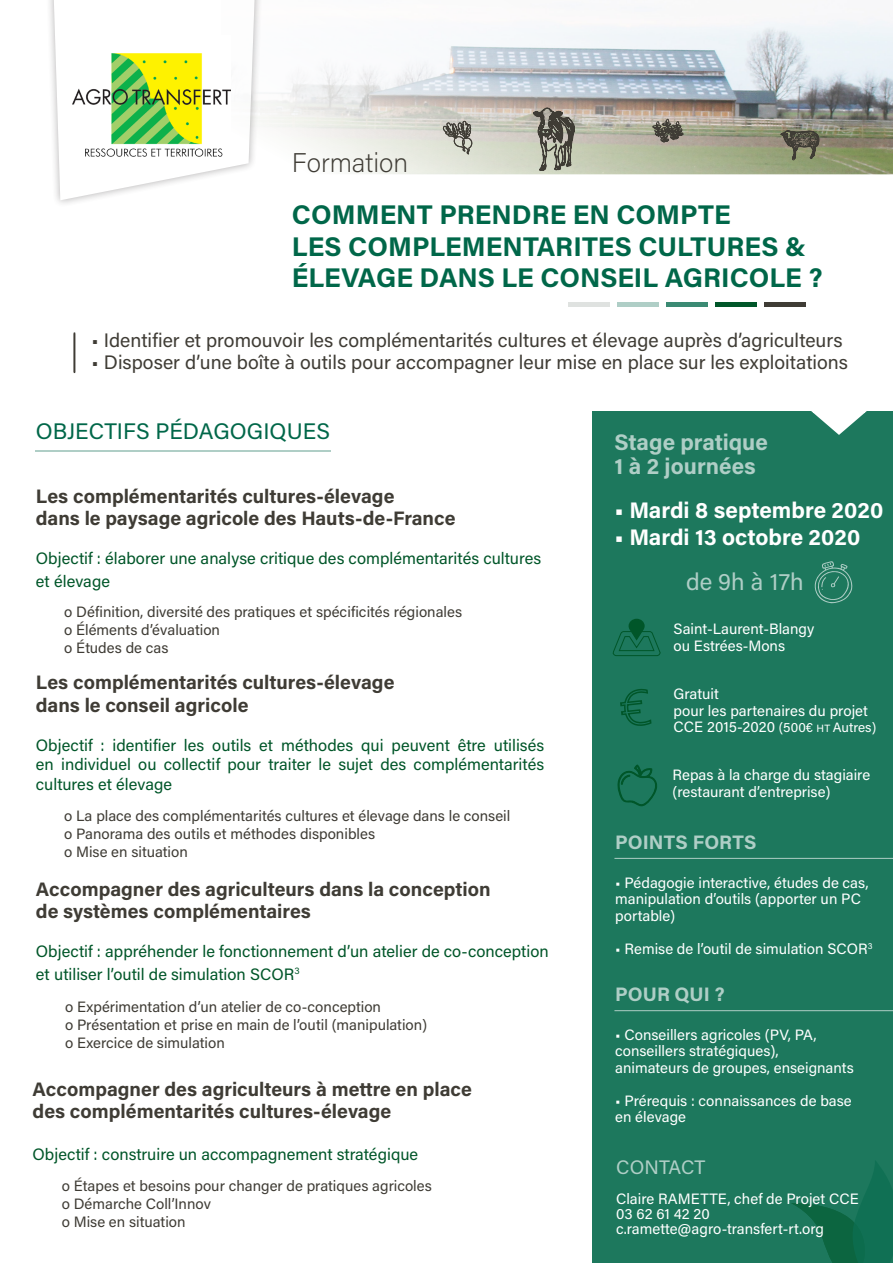
<style>
.page{position:relative;width:893px;height:1263px;background:#fff}
.page>*{position:absolute;margin:0;border:0;box-sizing:border-box;transform-origin:0 0}
.t1{font:27px "Acumin Variable Concept";letter-spacing:.035em;color:#006749}
.t2{font:27px "Acumin Variable Concept";color:#3f3c35}
.t3{font:24px "Acumin Variable Concept";letter-spacing:.02em;color:#afcec6}
.t4{font:22.5px "Acumin Variable Concept";letter-spacing:.055em;color:#fff}
.t5{font:22.5px "Acumin Variable Concept";letter-spacing:.05em;color:#afcec6}
.t6{font:22.5px "Acumin Variable Concept";letter-spacing:.015em;color:#006749}
.t7{font:19.5px "Acumin Variable Concept";letter-spacing:.045em;color:#3f3c35}
.t8{font:19.5px "Acumin Variable Concept";letter-spacing:.02em;color:#3f3c35}
.t9{font:19.5px "Acumin Variable Concept";letter-spacing:.025em;color:#afcec6}
.t10{font:19.5px "Acumin Variable Concept";letter-spacing:.045em;color:#afcec6}
.t11{font:16.5px/19.5px "Acumin Variable Concept";letter-spacing:.02em;color:#005629;text-align:justify}
.t12{font:15px/16.5px "Acumin Variable Concept";letter-spacing:.02em;color:#fff}
.t13{font:15px "Acumin Variable Concept";letter-spacing:.02em;color:#3f3c35}
.s1{font-size:13.5px}
.s2{font-size:10.5px}
</style>
<div class="page">
<div style="left:592px;top:412px;width:301px;height:851px;background:#1d785d"></div>
<svg style="left:805px;top:411px;width:68px;height:24px"></svg>
<svg style="left:814px;top:561px;width:39px;height:42px"></svg>
<img style="left:267px;top:7px;width:626px;height:167px">
<hr style="left:74px;top:333px;width:1px;height:39px;background:#3f3c35">
<svg style="left:49px;top:0;width:210px;height:200px"></svg>
<div style="left:568px;top:302px;width:41px;height:5px;background:#dfe2e0"></div>
<div style="left:617px;top:302px;width:41px;height:5px;background:#afcec6"></div>
<div style="left:666px;top:302px;width:41px;height:5px;background:#3b8a73"></div>
<div style="left:715px;top:302px;width:41px;height:5px;background:#005629"></div>
<div style="left:764px;top:302px;width:41px;height:5px;background:#3f3c35"></div>
<hr style="left:35px;top:450px;width:296px;height:2px;background:#afcec6">
<svg style="left:791px;top:1161px;width:102px;height:102px"></svg>
<img style="left:73px;top:36px;width:158px;height:126px">
<svg style="left:612px;top:619px;width:49px;height:37px"></svg>
<svg style="left:617px;top:764px;width:40px;height:43px"></svg>
<hr style="left:614px;top:858px;width:279px;height:1px;background:#afcec6">
<hr style="left:614px;top:1010px;width:279px;height:1px;background:#afcec6">
<svg style="left:653px;top:119px;width:30px;height:23px"></svg>
<svg style="left:781px;top:131px;width:38px;height:29px"></svg>
<svg style="left:443px;top:121px;width:29px;height:33px"></svg>
<svg style="left:533px;top:108px;width:41px;height:62px;background:#878579"></svg>
<p class="t2" style="left:292px;top:144px;width:118px">Formation</p>
<p class="t1" style="left:292px;top:196px;width:439px">COMMENT PRENDRE EN COMPTE</p>
<p class="t1" style="left:292px;top:228px;width:514px">LES COMPLEMENTARITES CULTURES &amp;</p>
<p class="t1" style="left:292px;top:259px;width:531px">ÉLEVAGE DANS LE CONSEIL AGRICOLE ?</p>
<p class="t8" style="left:92px;top:326px;width:752px">• Identifier et promouvoir les complémentarités cultures et élevage auprès d’agriculteurs</p>
<p class="t8" style="left:92px;top:349px;width:757px">• Disposer d’une boîte à outils pour accompagner leur mise en place sur les exploitations</p>
<p class="t6" style="left:36px;top:415px;width:295px">OBJECTIFS PÉDAGOGIQUES</p>
<p class="t7" style="left:36px;top:482px;width:359px">Les complémentarités cultures-élevage</p>
<p class="t7" style="left:36px;top:505px;width:420px">dans le paysage agricole des Hauts-de-France</p>
<p class="t11" style="left:36px;top:548px;width:506px">Objectif : élaborer une analyse critique des complémentarités cultures</p>
<p class="t11" style="left:36px;top:570px;width:75px">et élevage</p>
<p class="t13" style="left:64px;top:602px;width:399px">o Définition, diversité des pratiques et spécificités régionales</p>
<p class="t13" style="left:64px;top:620px;width:157px">o Éléments d’évaluation</p>
<p class="t13" style="left:64px;top:638px;width:105px">o Études de cas</p>
<p class="t7" style="left:36px;top:669px;width:359px">Les complémentarités cultures-élevage</p>
<p class="t7" style="left:36px;top:692px;width:213px">dans le conseil agricole</p>
<p class="t11" style="left:36px;top:735px;width:509px">Objectif : identifier les outils et méthodes qui peuvent être utilisés en individuel ou collectif pour traiter le sujet des complémentarités cultures et élevage</p>
<p class="t13" style="left:64px;top:805px;width:447px">o La place des complémentarités cultures et élevage dans le conseil</p>
<p class="t13" style="left:64px;top:823px;width:312px">o Panorama des outils et méthodes disponibles</p>
<p class="t13" style="left:64px;top:841px;width:125px">o Mise en situation</p>
<p class="t7" style="left:36px;top:875px;width:455px">Accompagner des agriculteurs dans la conception</p>
<p class="t7" style="left:36px;top:898px;width:275px">de systèmes complémentaires</p>
<p class="t11" style="left:36px;top:941px;width:514px">Objectif : appréhender le fonctionnement d’un atelier de co-conception</p>
<p class="t11" style="left:36px;top:963px;width:265px">et utiliser l’outil de simulation SCOR<sup>3</sup></p>
<p class="t13" style="left:65px;top:996px;width:317px">o Expérimentation d’un atelier de co-conception</p>
<p class="t13" style="left:65px;top:1014px;width:363px">o Présentation et prise en main de l’outil (manipulation)</p>
<p class="t13" style="left:65px;top:1032px;width:161px">o Exercice de simulation</p>
<p class="t7" style="left:33px;top:1075px;width:440px">Accompagner des agriculteurs à mettre en place</p>
<p class="t7" style="left:33px;top:1098px;width:359px">des complémentarités cultures-élevage</p>
<p class="t11" style="left:33px;top:1144px;width:387px">Objectif : construire un accompagnement stratégique</p>
<p class="t13" style="left:62px;top:1175px;width:371px">o Étapes et besoins pour changer de pratiques agricoles</p>
<p class="t13" style="left:62px;top:1193px;width:150px">o Démarche Coll’Innov</p>
<p class="t13" style="left:62px;top:1211px;width:125px">o Mise en situation</p>
<p class="t5" style="left:614px;top:427px;width:154px">Stage pratique</p>
<p class="t5" style="left:614px;top:451px;width:141px">1 à 2 journées</p>
<p class="t4" style="left:614px;top:495px;width:269px">• Mardi 8 septembre 2020</p>
<p class="t4" style="left:614px;top:522px;width:246px">• Mardi 13 octobre 2020</p>
<p class="t3" style="left:686px;top:565px;width:119px">de 9h à 17h</p>
<p class="t12" style="left:674px;top:620px;width:142px">Saint-Laurent-Blangy</p>
<p class="t12" style="left:674px;top:636px;width:113px">ou Estrées-Mons</p>
<p class="t12" style="left:674px;top:685px;width:46px">Gratuit</p>
<p class="t12" style="left:674px;top:702px;width:204px">pour les partenaires du projet<br>CCE 2015-2020 <span class="s1">(500€</span> <span class="s2">HT</span> <span class="s1">Autres)</span></p>
<p class="t12" style="left:673px;top:766px;width:199px">Repas à la charge du stagiaire (restaurant d’entreprise)</p>
<p class="t10" style="left:615px;top:828px;width:142px">POINTS FORTS</p>
<p class="t12" style="left:615px;top:873px;width:254px">• Pédagogie interactive, études de cas, manipulation d’outils (apporter un PC portable)</p>
<p class="t12" style="left:615px;top:939px;width:259px">• Remise de l’outil de simulation SCOR<sup>3</sup></p>
<p class="t9" style="left:615px;top:981px;width:110px">POUR QUI ?</p>
<p class="t12" style="left:615px;top:1026px;width:202px">• Conseillers agricoles (PV, PA,</p>
<p class="t12" style="left:615px;top:1042px;width:164px">conseillers stratégiques),</p>
<p class="t12" style="left:615px;top:1059px;width:240px">animateurs de groupes, enseignants</p>
<p class="t12" style="left:615px;top:1092px;width:238px">• Prérequis : connaissances de base</p>
<p class="t12" style="left:615px;top:1108px;width:72px">en élevage</p>
<p class="t9" style="left:616px;top:1154px;width:90px">CONTACT</p>
<p class="t12" style="left:616px;top:1190px;width:244px">Claire RAMETTE, chef de Projet CCE</p>
<p class="t12" style="left:616px;top:1205px;width:95px">03 62 61 42 20</p>
<p class="t12" style="left:616px;top:1220px;width:209px">c.ramette@agro-transfert-rt.org</p>
</div>
